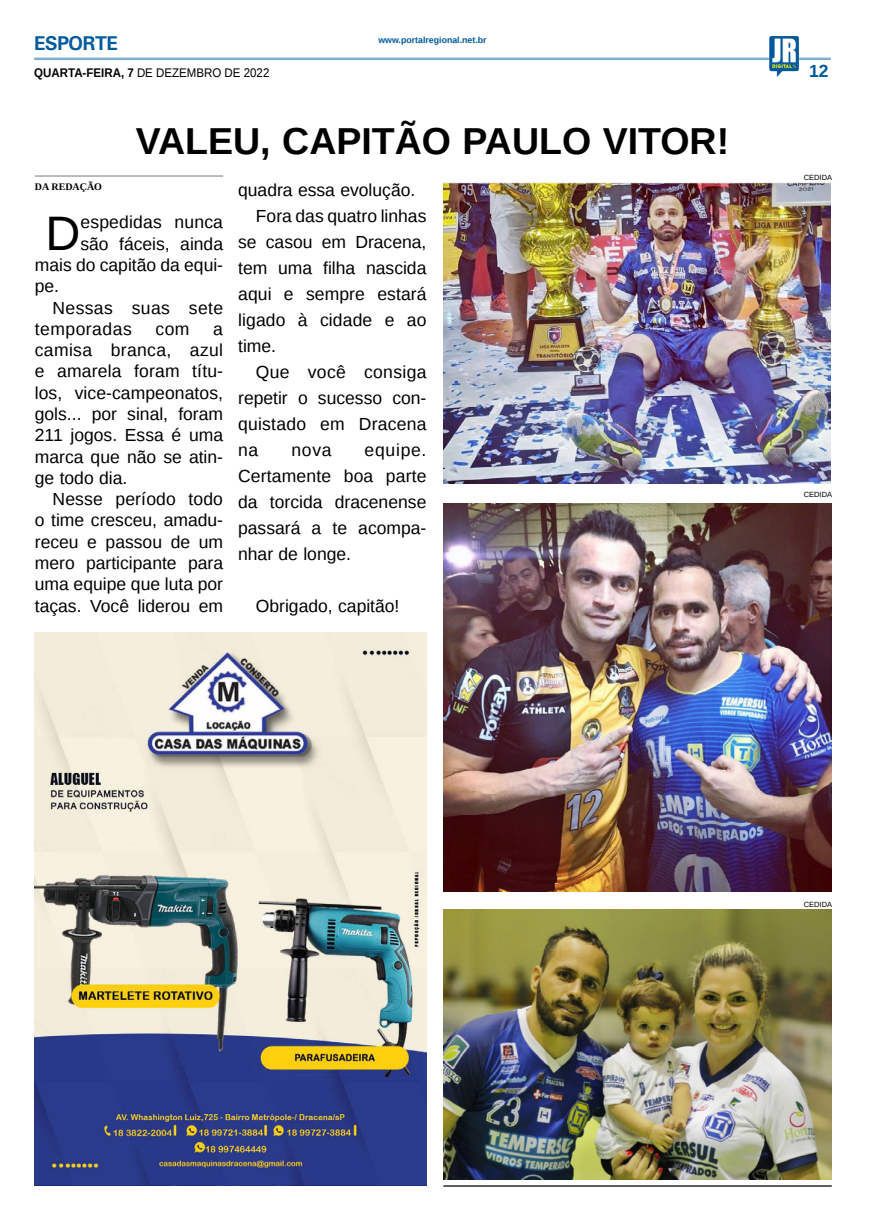
<style>
.page{position:relative;width:869px;height:1223px;background:#fff}
.page>*{position:absolute;margin:0;border:0;box-sizing:border-box;transform-origin:0 0}
.MATÉRIA{font:48.38px "Liberation Sans";color:#000}
.TÍTULO{font:700 37.5px "Liberation Sans";color:#000}
.TITULO_PG{font:700 20px "Univers";letter-spacing:-.04em;color:#005a9e}
.MATÉRIA-2{font:17.5px/21.2px "Liberation Sans";color:#000;text-align:justify}
.MATÉRIA-3{font:17.5px/21.2px "Liberation Sans";letter-spacing:.02em;color:#000}
.TÍTULO-2{font:700 17.5px "Liberation Sans";color:#005a9e}
.DATA_PG{font:12.5px "Liberation Sans";color:#000;scale:.92 1}
.CRÉDITO_NOME{font:700 10px "Liberation Serif";color:#000}
.DATA_PG-2{font:700 8.75px "Liberation Sans";color:#005a9e}
.CRÉDITO_FOTO{font:7.5px "Liberation Sans";color:#000}
.s1{font-weight:700}
</style>
<div class="page">
<hr style="left:34px;top:58px;width:796px;height:2px;background:#005a9e">
<img style="left:768px;top:36px;width:30px;height:41px">
<img style="left:35px;top:632px;width:391px;height:553px">
<hr style="left:443px;top:1185px;width:388px;height:1px;background:#000">
<hr style="left:35px;top:175px;width:188px;height:2px;background:#939598">
<img style="left:443px;top:909px;width:388px;height:270px">
<img style="left:443px;top:183px;width:387px;height:300px">
<img style="left:443px;top:503px;width:388px;height:388px">
<p class="TITULO_PG" style="left:34px;top:31px;width:85px">ESPORTE</p>
<p class="DATA_PG" style="left:34px;top:65px;width:257px"><span class="s1">QUARTA-FEIRA, 7</span> DE DEZEMBRO DE 2022</p>
<p class="DATA_PG-2" style="left:378px;top:34px;width:110px">www.portalregional.net.br</p>
<p class="TÍTULO" style="left:136px;top:115px;width:594px">VALEU, CAPITÃO PAULO VITOR!</p>
<p class="CRÉDITO_NOME" style="left:35px;top:179px;width:69px">DA REDAÇÃO</p>
<p class="MATÉRIA" style="left:45px;top:206px;width:36px">D</p>
<p class="MATÉRIA-2" style="left:80px;top:212px;width:144px">espedidas nunca</p>
<p class="MATÉRIA-2" style="left:80px;top:234px;width:144px">são fáceis, ainda</p>
<p class="MATÉRIA-2" style="left:35px;top:255px;width:190px">mais do capitão da equi-</p>
<p class="MATÉRIA-2" style="left:35px;top:276px;width:26px">pe.</p>
<p class="MATÉRIA-3" style="left:35px;top:297px;width:190px;text-indent:18px">Nessas suas sete temporadas</p>
<p class="MATÉRIA-2" style="left:35px;top:319px;width:190px;text-indent:178px">a camisa branca, azul e amarela foram títu&shy;los, vice-campeonatos, gols... por sinal, foram 211 jogos. Essa é uma marca que não se atin&shy;ge todo dia.</p>
<p class="MATÉRIA-2" style="left:35px;top:489px;width:190px;text-indent:18px">Nesse período todo o time cresceu, amadu&shy;receu e passou de um mero participante para uma equipe que luta por taças. Você liderou em</p>
<p class="MATÉRIA-2" style="left:155px;top:319px;width:36px">com</p>
<p class="MATÉRIA-2" style="left:238px;top:180px;width:179px">quadra essa evolução.</p>
<p class="MATÉRIA-2" style="left:238px;top:203px;width:190px;line-height:26px;text-indent:18px">Fora das quatro linhas se casou em Dracena, tem uma filha nascida aqui e sempre estará ligado à cidade e ao time.</p>
<p class="MATÉRIA-2" style="left:238px;top:359px;width:190px;line-height:26px;text-indent:18px">Que você consiga repetir o sucesso con&shy;quistado em Dracena na</p>
<p class="MATÉRIA-2" style="left:238px;top:437px;width:190px;line-height:26px;text-indent:126px">equipe.<br>Certamente boa parte da torcida dracenense passará a te acompa&shy;nhar de longe.</p>
<p class="MATÉRIA-2" style="left:256px;top:595px;width:145px">Obrigado, capitão!</p>
<p class="MATÉRIA-2" style="left:291px;top:439px;width:42px">nova</p>
<p class="TÍTULO-2" style="left:808px;top:58px;width:21px">12</p>
<p class="CRÉDITO_FOTO" style="left:803px;top:173px;width:30px">CEDIDA</p>
<p class="CRÉDITO_FOTO" style="left:803px;top:490px;width:30px">CEDIDA</p>
<p class="CRÉDITO_FOTO" style="left:803px;top:900px;width:30px">CEDIDA</p>
</div>
